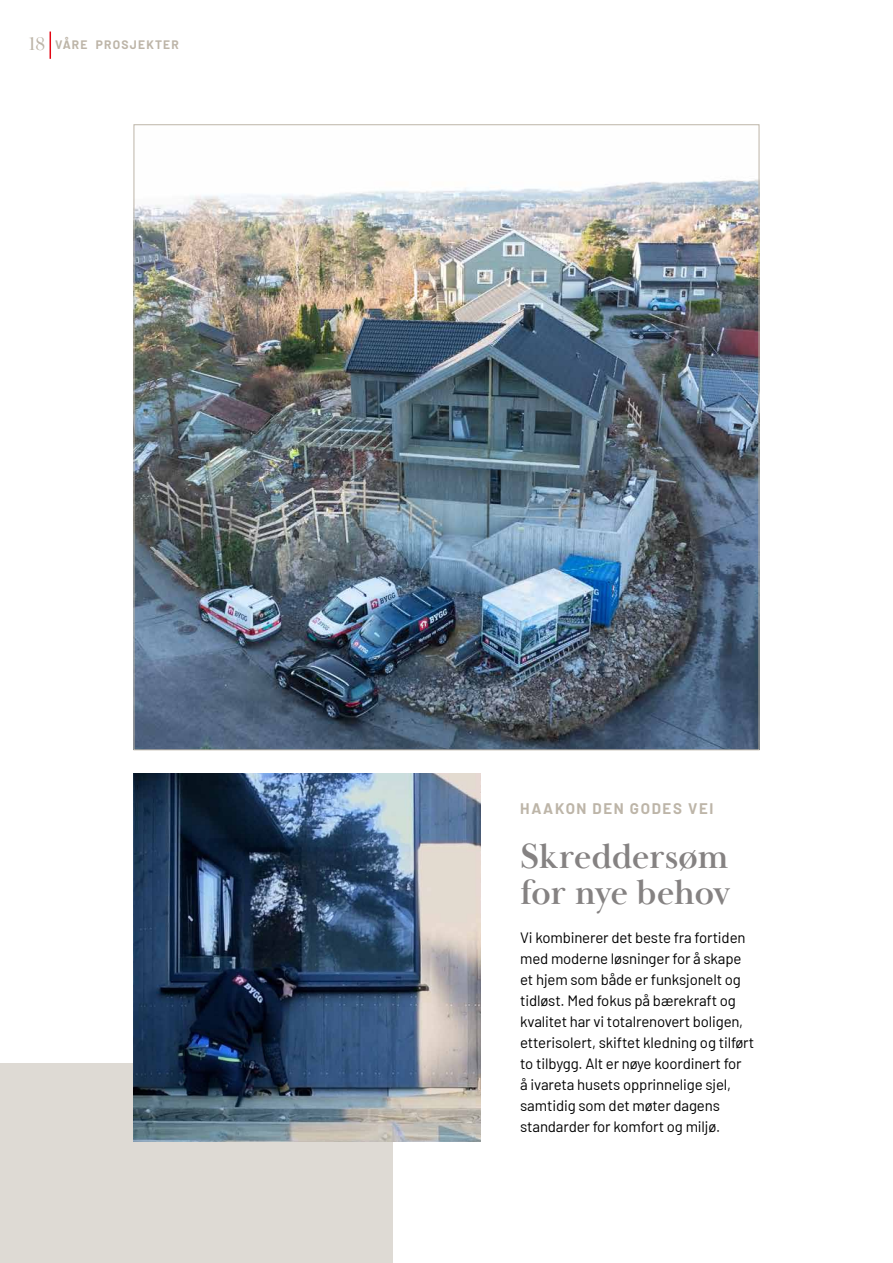
<style>
.page{position:relative;width:893px;height:1263px;background:#fff}
.page>*{position:absolute;margin:0;border:0;box-sizing:border-box;transform-origin:0 0}
.t1{font:700 36px/36px "Baskerville Display PT";letter-spacing:-.02em;color:#858282}
.t2{font:15px/21px "Barlow";letter-spacing:-.01em;color:#000}
.t3{font:700 15px "Barlow";letter-spacing:.11em;color:#bdb5a8}
.t4{font:700 12px "Barlow";letter-spacing:.1em;color:#bdb5a8}
.s1{font-family:"Baskerville Display PT";font-weight:400;font-size:18.9px}
</style>
<div class="page">
<div style="left:0;top:1063px;width:393px;height:200px;background:#dedad4"></div>
<img style="left:134px;top:774px;width:346px;height:368px">
<img style="left:136px;top:179px;width:621px;height:569px">
<svg style="left:50px;top:32px;width:1px;height:27px"></svg>
<p class="t4" style="left:29px;top:35px;width:152px"><span class="s1">18</span> VÅRE PROSJEKTER</p>
<p class="t3" style="left:520px;top:797px;width:195px">HAAKON DEN GODES VEI</p>
<h1 class="t1" style="left:520px;top:839px;width:212px">Skreddersøm for nye behov</h1>
<p class="t2" style="left:520px;top:926px;width:236px">Vi kombinerer det beste fra fortiden med moderne løsninger for å skape et hjem som både er funksjonelt og tidløst. Med fokus på bærekraft og kvalitet har vi totalrenovert boligen, etterisolert, skiftet kledning og tilført to tilbygg. Alt er nøye koordinert for<br>å ivareta husets opprinnelige sjel, samtidig som det møter dagens standarder for komfort og miljø.</p>
</div>
